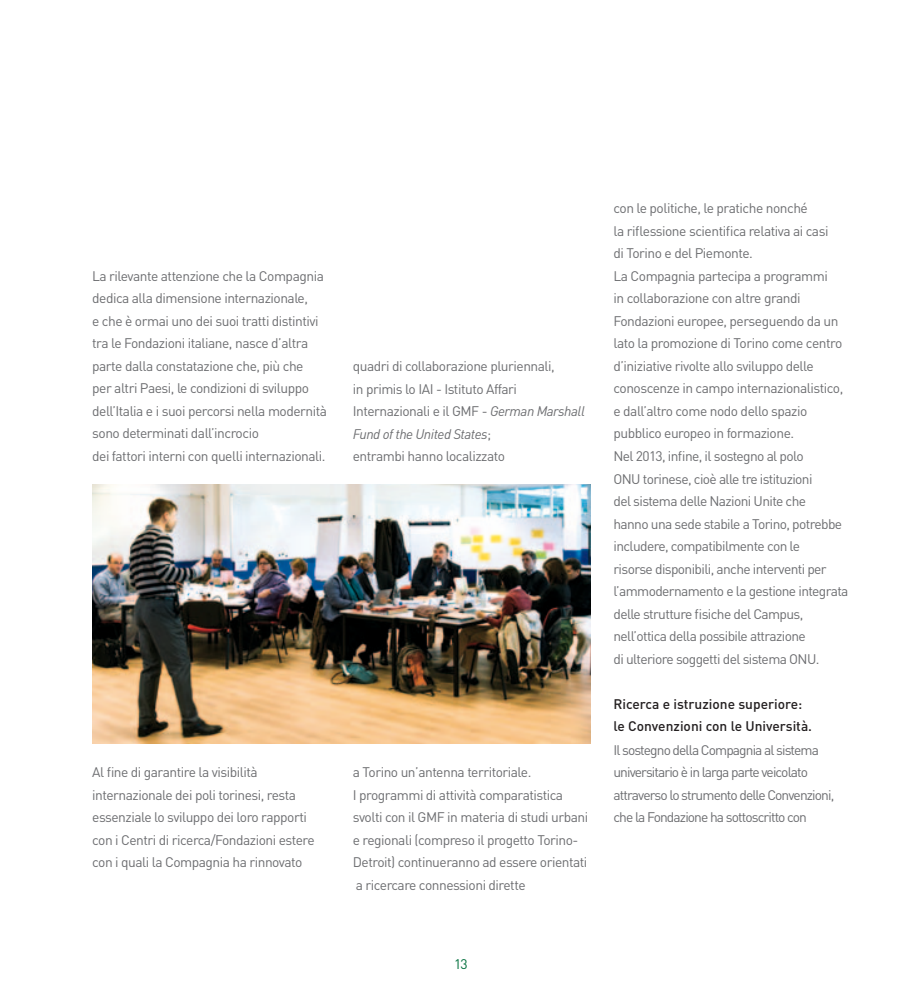
<style>
.page{position:relative;width:922px;height:993px;background:#fff}
.page>*{position:absolute;margin:0;border:0;box-sizing:border-box;transform-origin:0 0}
.t1{font:13.75px/22.5px "DIN";letter-spacing:-.035em;color:#6c6d70}
.t2{font:13.75px/22.5px "DIN";letter-spacing:-.065em;color:#6c6d70}
.t3{font:500 13.75px/22.5px "DIN";color:#231f20}
.t4{font:13.75px "DIN";color:#006f3c}
.s1{font-style:italic}
</style>
<div class="page">
<img style="left:92px;top:484px;width:498px;height:259px">
<p class="t1" style="left:92px;top:264px;width:236px">La rilevante attenzione che la Compagnia dedica alla dimensione internazionale,<br>e che è ormai uno dei suoi tratti distintivi tra le Fondazioni italiane, nasce d’altra parte dalla constatazione che, più che<br>per altri Paesi, le condizioni di sviluppo dell’Italia e i suoi percorsi nella modernità sono determinati dall’incrocio<br>dei fattori interni con quelli internazionali.</p>
<p class="t1" style="left:353px;top:354px;width:233px">quadri di collaborazione pluriennali,<br>in primis lo IAI - Istituto Affari Internazionali e il GMF - <span class="s1">German Marshall Fund of the United States</span>;<br>entrambi hanno localizzato</p>
<p class="t1" style="left:92px;top:760px;width:224px">Al fine di garantire la visibilità internazionale dei poli torinesi, resta essenziale lo sviluppo dei loro rapporti con i Centri di ricerca/Fondazioni estere con i quali la Compagnia ha rinnovato</p>
<p class="t1" style="left:353px;top:760px;width:237px">a Torino un’antenna territoriale.<br>I programmi di attività comparatistica svolti con il GMF in materia di studi urbani e regionali (compreso il progetto Torino-Detroit) continueranno ad essere orientati a ricercare connessioni dirette</p>
<p class="t1" style="left:613px;top:197px;width:236px">con le politiche, le pratiche nonché<br>la riflessione scientifica relativa ai casi<br>di Torino e del Piemonte.<br>La Compagnia partecipa a programmi<br>in collaborazione con altre grandi Fondazioni europee, perseguendo da un lato la promozione di Torino come centro d’iniziative rivolte allo sviluppo delle conoscenze in campo internazionalistico, e dall’altro come nodo dello spazio pubblico europeo in formazione.<br>Nel 2013, infine, il sostegno al polo<br>ONU torinese, cioè alle tre istituzioni<br>del sistema delle Nazioni Unite che<br>hanno una sede stabile a Torino, potrebbe includere, compatibilmente con le<br>risorse disponibili, anche interventi per l’ammodernamento e la gestione integrata delle strutture fisiche del Campus, nell’ottica della possibile attrazione<br>di ulteriore soggetti del sistema ONU.</p>
<p class="t3" style="left:613px;top:691px;width:200px">Ricerca e istruzione superiore: le Convenzioni con le Università.</p>
<p class="t2" style="left:613px;top:738px;width:222px">Il sostegno della Compagnia al sistema universitario è in larga parte veicolato attraverso lo strumento delle Convenzioni, che la Fondazione ha sottoscritto con</p>
<p class="t4" style="left:454px;top:954px;width:15px">13</p>
</div>
